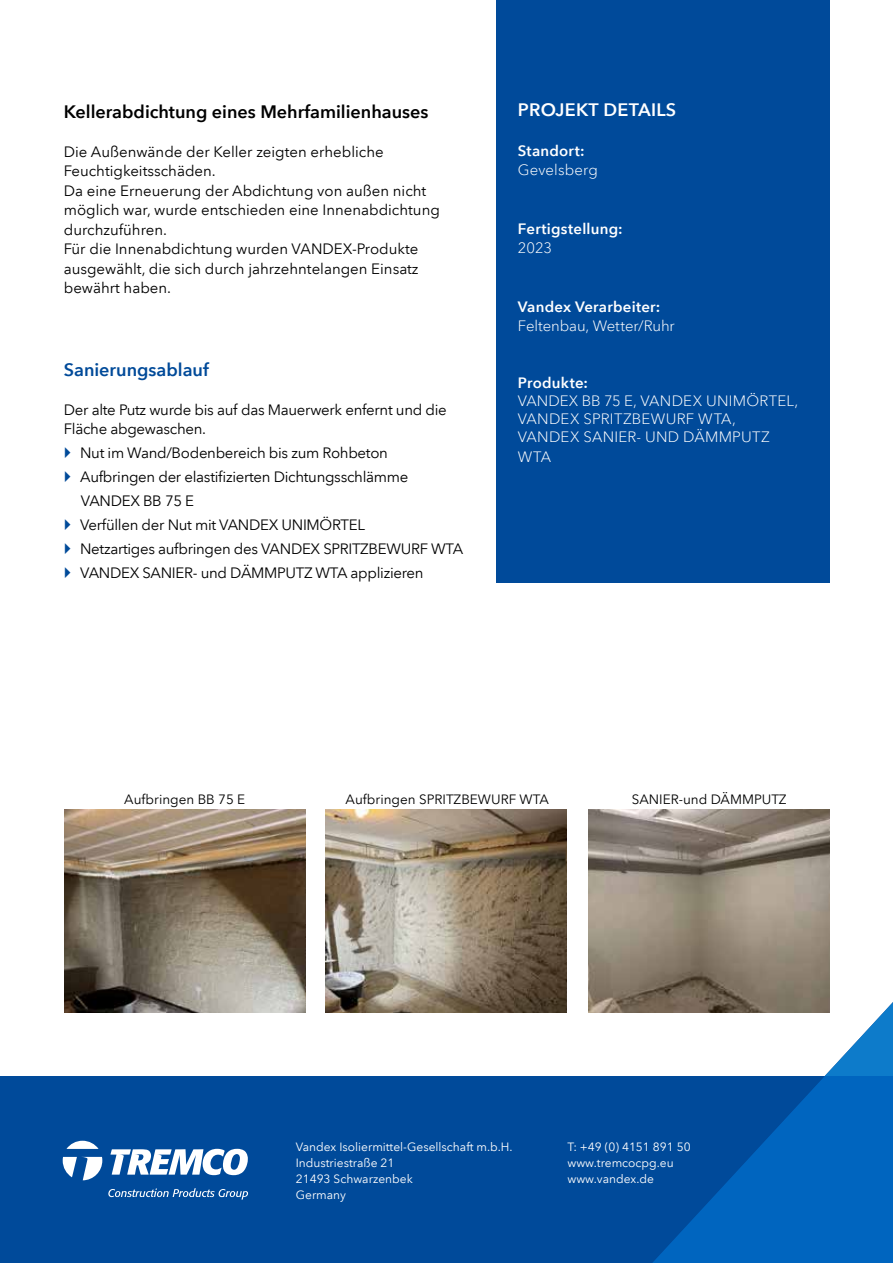
<style>
.page{position:relative;width:893px;height:1263px;background:#fff}
.page>*{position:absolute;margin:0;border:0;box-sizing:border-box;transform-origin:0 0}
.t1{font:600 18px "Avenir Next LT Pro";color:#000}
.t2{font:600 18px "Avenir Next LT Pro";color:#004a99}
.t3{font:600 18px "Avenir Next LT Pro";letter-spacing:.015em;color:#fff}
.t4{font:15px/24px "Avenir Next LT Pro";letter-spacing:-.02em;color:#000}
.t5{font:15px/19.5px "Avenir Next LT Pro";color:#000}
.t6{font:300 15px/18px "Avenir Next LT Pro";letter-spacing:.015em;color:#fff}
.t7{font:600 15px "Avenir Next LT Pro";letter-spacing:.015em;color:#fff}
.t8{font:300 15px "Avenir Next LT Pro";letter-spacing:-.005em;color:#fff}
.t9{font:13.5px "Avenir Next LT Pro";color:#000}
.t10{font:12px/15.8px "Avenir Next LT Pro";color:#fff}
</style>
<div class="page">
<div style="left:496px;top:0;width:333px;height:582px;background:#004a9a"></div>
<div style="left:0;top:1076px;width:893px;height:187px;background:#004a9a"></div>
<svg style="left:632px;top:1002px;width:261px;height:261px"></svg>
<img style="left:326px;top:809px;width:241px;height:203px">
<img style="left:64px;top:809px;width:241px;height:203px">
<img style="left:589px;top:809px;width:241px;height:203px">
<svg style="left:66px;top:1141px;width:33px;height:8px"></svg>
<svg style="left:63px;top:1157px;width:39px;height:23px"></svg>
<svg style="left:110px;top:1149px;width:138px;height:26px"></svg>
<svg style="left:108px;top:1188px;width:140px;height:11px"></svg>
<p class="t1" style="left:64px;top:101px;width:366px">Kellerabdichtung eines Mehrfamilienhauses</p>
<p class="t5" style="left:64px;top:142px;width:378px">Die Außenwände der Keller zeigten erhebliche Feuchtigkeitsschäden.<br>Da eine Erneuerung der Abdichtung von außen nicht möglich war, wurde entschieden eine Innenabdichtung durchzuführen.<br>Für die Innenabdichtung wurden VANDEX-Produkte ausgewählt, die sich durch jahrzehntelangen Einsatz bewährt haben.</p>
<p class="t2" style="left:64px;top:359px;width:147px">Sanierungsablauf</p>
<p class="t4" style="left:64px;top:400px;width:384px;line-height:19.5px">Der alte Putz wurde bis auf das Mauerwerk enfernt und die<br>Fläche abgewaschen.</p>
<p class="t4" style="left:80px;top:441px;width:385px">Nut im Wand/Bodenbereich bis zum Rohbeton Aufbringen der elastifizierten Dichtungsschlämme VANDEX BB 75 E<br>Verfüllen der Nut mit VANDEX UNIMÖRTEL<br>Netzartiges aufbringen des VANDEX SPRITZBEWURF WTA VANDEX SANIER- und DÄMMPUTZ WTA applizieren</p>
<p class="t3" style="left:518px;top:99px;width:160px">PROJEKT DETAILS</p>
<p class="t7" style="left:518px;top:141px;width:68px">Standort:</p>
<p class="t6" style="left:518px;top:161px;width:81px">Gevelsberg</p>
<p class="t7" style="left:518px;top:219px;width:106px">Fertigstellung:</p>
<p class="t6" style="left:518px;top:239px;width:36px">2023</p>
<p class="t7" style="left:518px;top:297px;width:144px">Vandex Verarbeiter:</p>
<p class="t8" style="left:518px;top:317px;width:158px">Feltenbau, Wetter/Ruhr</p>
<p class="t7" style="left:518px;top:374px;width:72px">Produkte:</p>
<p class="t6" style="left:518px;top:392px;width:282px">VANDEX BB 75 E, VANDEX UNIMÖRTEL,<br>VANDEX SPRITZBEWURF WTA,<br>VANDEX SANIER- UND DÄMMPUTZ</p>
<p class="t6" style="left:518px;top:447px;width:35px">WTA</p>
<p class="t9" style="left:124px;top:792px;width:123px">Aufbringen BB 75 E</p>
<p class="t9" style="left:346px;top:792px;width:205px">Aufbringen SPRITZBEWURF WTA</p>
<p class="t9" style="left:632px;top:792px;width:156px">SANIER-und DÄMMPUTZ</p>
<p class="t10" style="left:296px;top:1139px;width:218px">Vandex Isoliermittel-Gesellschaft m.b.H.<br>Industriestraße 21<br>21493 Schwarzenbek<br>Germany</p>
<p class="t10" style="left:567px;top:1139px;width:125px">T: +49 (0) 4151 891 50 www.tremcocpg.eu www.vandex.de</p>
</div>
